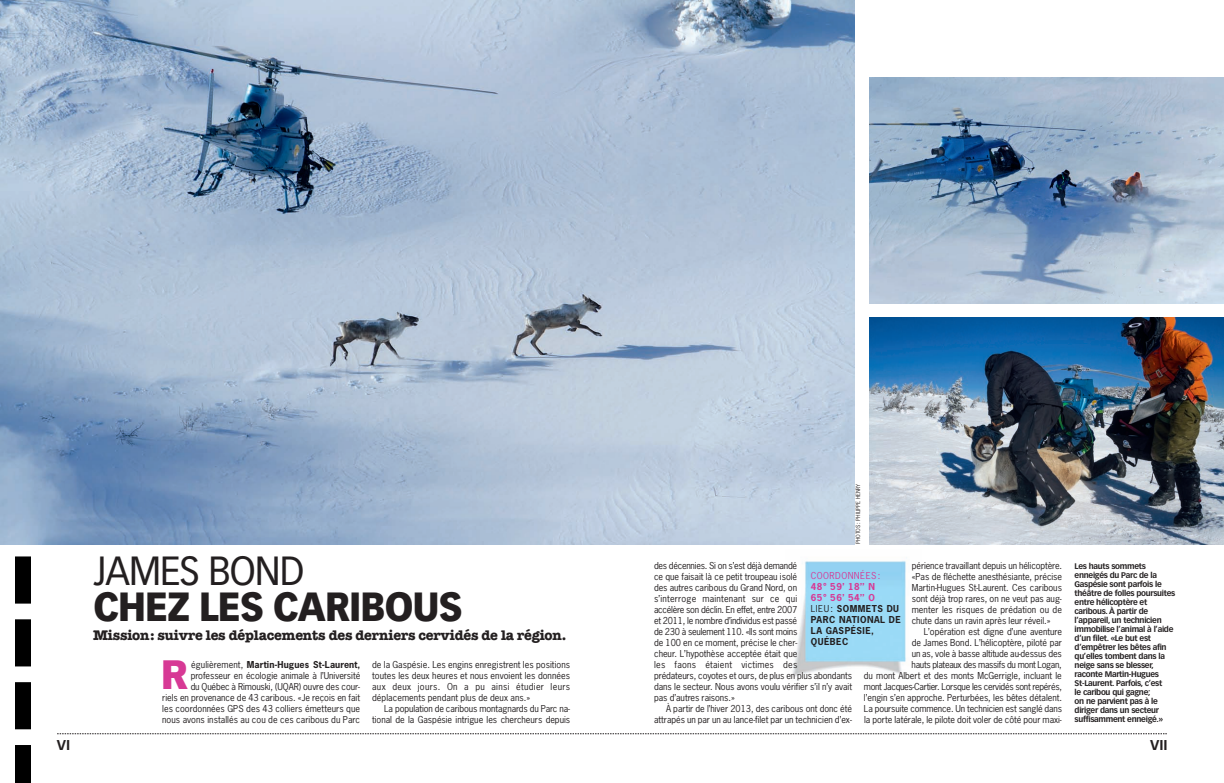
<style>
.page{position:relative;width:1224px;height:783px;background:#fff}
.page>*{position:absolute;margin:0;border:0;box-sizing:border-box;transform-origin:0 0}
.t1{font:900 40.3px "Vectora LH";color:#d73995}
.t2{font:900 40px "Vectora LH";letter-spacing:-.025em;color:#231f20;scale:.92 1}
.t3{font:40px "Vectora LH";letter-spacing:-.025em;color:#231f20;scale:.92 1}
.t4{font:700 14px "American Typewriter";letter-spacing:-.015em;color:#231f20}
.t5{font:700 14px "Vectora LH";color:#231f20}
.t6{font:9px/11px "News Gothic";letter-spacing:-.005em;color:#231f20;text-align:right}
.t7{font:700 9px/11px "News Gothic";letter-spacing:.05em;color:#231f20}
.t8{font:9px "News Gothic";letter-spacing:.05em;color:#d73995}
.t9{font:700 8px/9px "Vectora LH";letter-spacing:-.035em;color:#231f20}
.t10{font:5.5px "News Gothic";letter-spacing:-.02em;color:#231f20}
.s1{font-weight:700}
.s2{color:#d73995}
.s3{font-weight:400}
</style>
<div class="page">
<img style="left:792px;top:561px;width:114px;height:117px">
<svg style="left:15px;top:544px;width:16px;height:186px"></svg>
<div style="left:15px;top:745px;width:16px;height:38px;background:#000"></div>
<img style="left:0;top:0;width:855px;height:544px">
<svg style="left:57px;top:734px;width:1110px;height:1px"></svg>
<img style="left:869px;top:318px;width:355px;height:226px">
<img style="left:869px;top:77px;width:355px;height:226px">
<h2 class="t3" style="left:93px;top:554px;width:231px">JAMES BOND</h2>
<h2 class="t2" style="left:93px;top:589px;width:403px">CHEZ LES CARIBOUS</h2>
<h3 class="t4" style="left:93px;top:627px;width:475px">Mission: suivre les déplacements des derniers cervidés de la région.</h3>
<h1 class="t1" style="left:161px;top:656px;width:29px">R</h1>
<p class="t6" style="left:162px;top:659px;width:200px">égulièrement, <span class="s1">Martin-Hugues St-Laurent, </span>professeur en écologie animale à l’Université<br>du Québec à Rimouski, (UQAR) ouvre des cour-<br>riels en pro venance de 43 caribous. «Je reçois en fait les coordonnées GPS des 43 colliers émetteurs que nous avons installés au cou de ces caribous du Parc</p>
<p class="t6" style="left:372px;top:659px;width:200px;text-align:justify">de la Gaspésie. Les engins enregistrent les positions toutes les deux heures et nous envoient les données aux deux jours. On a pu ainsi étudier leurs déplacements pendant plus de deux ans.»</p>
<p class="t6" style="left:372px;top:703px;width:200px">La population de caribous montagnards du Parc na&shy;tional de la Gaspésie intrigue les chercheurs depuis</p>
<p class="t10" style="left:855px;top:544px;width:62px;rotate:-90deg">PHOTOS : PHILIPPE HENRY</p>
<p class="t6" style="left:654px;top:560px;width:200px;text-align:left">des décennies. Si on s’est déjà demandé<br>ce que faisait là ce petit troupeau isolé<br>des autres caribous du Grand Nord, on<br>s’interroge maintenant sur ce qui<br>accélère son déclin. En effet, entre 2007<br>et 2011, le nombre d’individus est passé<br>de 230 à seulement 110. «Ils sont moins<br>de 100 en ce moment, précise le cher-<br>cheur. L’hypothèse acceptée était que<br>les faons étaient victimes des<br>prédateurs, coyotes et ours, de plus en plus abondants dans le secteur. Nous avons voulu vérifier s’il n’y avait pas d’autres raisons.»</p>
<p class="t6" style="left:654px;top:703px;width:199px">À partir de l’hiver 2013, des caribous ont donc été attrapés un par un au lance-filet par un technicien d’ex-</p>
<p class="t6" style="left:912px;top:560px;width:152px;text-align:justify">périence travaillant depuis un hélicoptère. «Pas de fléchette anesthésiante, précise Martin-Hugues St-Laurent. Ces caribous sont déjà trop rares, on ne veut pas aug&shy;menter les risques de prédation ou de chute dans un ravin après leur réveil.»</p>
<p class="t6" style="left:864px;top:626px;width:200px">L’opération est digne d’une aventure<br>de James Bond. L’hélicoptère, piloté par<br>un as, vole à basse altitude au-dessus des<br>hauts plateaux des massifs du mont Logan,<br>du mont Albert et des monts McGerrigle, incluant le mont Jacques-Cartier. Lorsque les cervidés sont repérés, l’engin s’en approche. Perturbées, les bêtes détalent.<br>La poursuite commence. Un technicien est sanglé dans la porte latérale, le pilote doit voler de côté pour maxi-</p>
<p class="t8" style="left:811px;top:571px;width:71px">COORDONNÉES:</p>
<p class="t7" style="left:811px;top:582px;width:91px"><span class="s2">48° 59’ 18’’ N<br>65° 56’ 54’’ O<br></span><span class="s3">LIEU:</span> SOMMETS DU<br>PARC NATIONAL DE<br>LA GASPÉSIE,<br>QUÉBEC</p>
<p class="t9" style="left:1075px;top:562px;width:102px">Les hauts sommets enneigés du Parc de la<br>Gaspésie sont parfois le théâtre de folles poursuites entre hélicoptère et caribous. À partir de l’appareil, un technicien immobilise l’animal à l’aide d’un filet. «Le but est d’empêtrer les bêtes afin qu’elles tombent dans la neige sans se blesser, raconte Martin-Hugues<br>St-Laurent. Parfois, c’est<br>le caribou qui gagne;<br>on ne parvient pas à le diriger dans un secteur suffisamment enneigé.»</p>
<h3 class="t5" style="left:57px;top:739px;width:15px">VI</h3>
<h3 class="t5" style="left:1150px;top:739px;width:19px">VII</h3>
</div>
